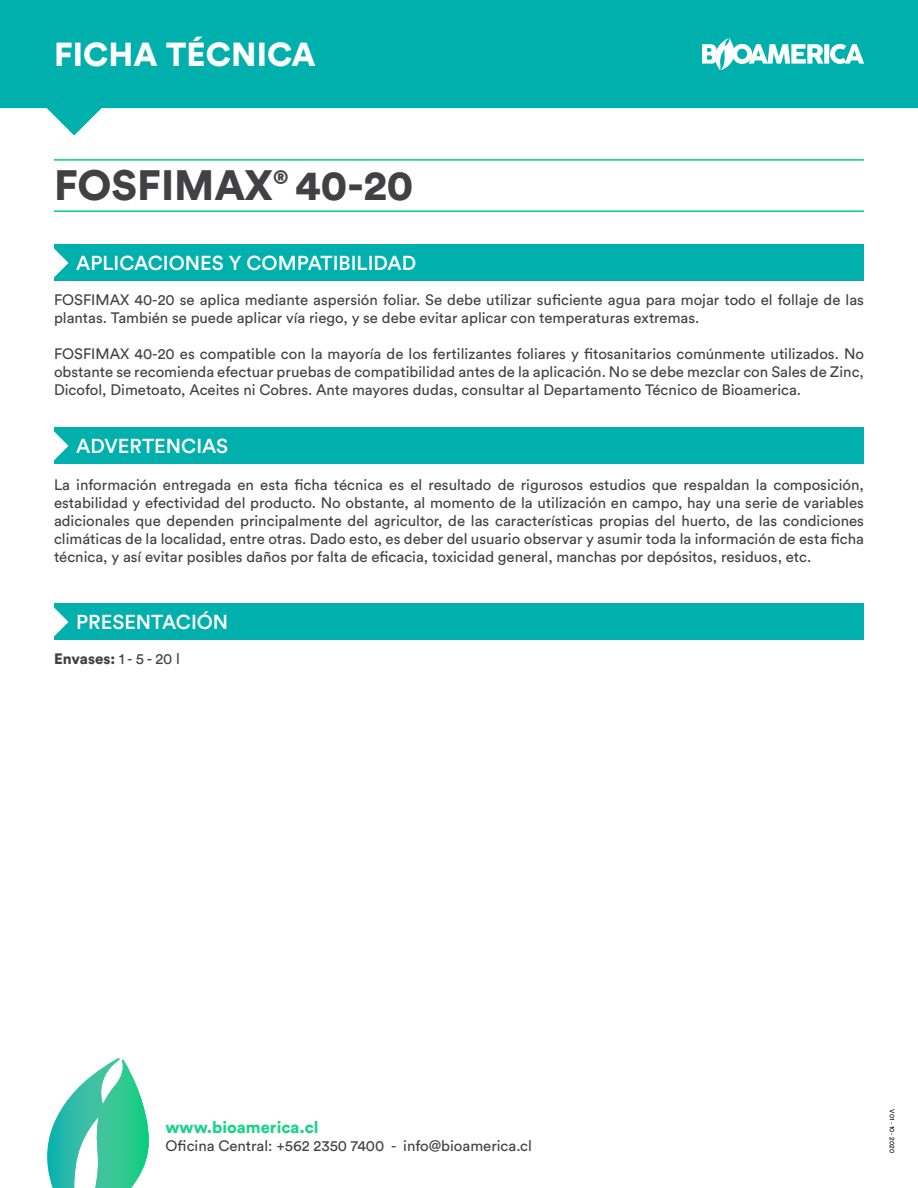
<style>
.page{position:relative;width:918px;height:1188px;background:#fff}
.page>*{position:absolute;margin:0;border:0;box-sizing:border-box;transform-origin:0 0}
.t1{font:900 42px "Circular Std";color:#414042}
.t2{font:900 33px "Circular Std";color:#fff}
.t3{font:500 20.1px "Circular Std";color:#fff}
.t4{font:900 16.5px "Circular Std";color:#1ad389}
.t5{font:15px/18px "Circular Std";color:#414042;text-align:justify}
.t6{font:900 15px "Circular Std";color:#414042}
.t7{font:6.75px "Circular Std";color:#000}
.s1{font-size:36px}
.s2{font-weight:400}
</style>
<div class="page">
<svg style="left:0;top:0;width:918px;height:136px;fill:#00b0ad"></svg>
<svg style="left:702px;top:38px;width:162px;height:32px"></svg>
<hr style="left:54px;top:210px;width:810px;height:2px;background:#00ce7c">
<hr style="left:54px;top:159px;width:810px;height:2px;background:#00ce7c">
<svg style="left:47px;top:1058px;width:102px;height:130px"></svg>
<div style="left:54px;top:428px;width:810px;height:36px;background:#00b0ad"></div>
<div style="left:54px;top:604px;width:810px;height:36px;background:#00b0ad"></div>
<svg style="left:54px;top:427px;width:15px;height:34px"></svg>
<svg style="left:54px;top:603px;width:15px;height:34px"></svg>
<div style="left:54px;top:245px;width:810px;height:36px;background:#00b0ad"></div>
<svg style="left:54px;top:244px;width:15px;height:34px"></svg>
<h2 class="t2" style="left:54px;top:32px;width:263px">FICHA TÉCNICA</h2>
<h1 class="t1" style="left:54px;top:157px;width:361px">FOSFIMAX<span class="s1">®</span> 40-20</h1>
<h3 class="t3" style="left:76px;top:251px;width:341px">APLICACIONES Y COMPATIBILIDAD</h3>
<p class="t5" style="left:54px;top:291px;width:812px">FOSFIMAX 40-20 se aplica mediante aspersión foliar. Se debe utilizar suficiente agua para mojar todo el follaje de las plantas. También se puede aplicar vía riego, y se debe evitar aplicar con temperaturas extremas.</p>
<p class="t5" style="left:54px;top:345px;width:812px">FOSFIMAX 40-20 es compatible con la mayoría de los fertilizantes foliares y fitosanitarios comúnmente utilizados. No obstante se recomienda efectuar pruebas de compatibilidad antes de la aplicación. No se debe mezclar con Sales de Zinc, Dicofol, Dimetoato, Aceites ni Cobres. Ante mayores dudas, consultar al Departamento Técnico de Bioamerica.</p>
<h3 class="t3" style="left:76px;top:434px;width:154px">ADVERTENCIAS</h3>
<p class="t5" style="left:54px;top:475px;width:812px">La información entregada en esta ficha técnica es el resultado de rigurosos estudios que respaldan la composición, estabilidad y efectividad del producto. No obstante, al momento de la utilización en campo, hay una serie de variables adicionales que dependen principalmente del agricultor, de las características propias del huerto, de las condiciones climáticas de la localidad, entre otras. Dado esto, es deber del usuario observar y asumir toda la información de esta ficha técnica, y así evitar posibles daños por falta de eficacia, toxicidad general, manchas por depósitos, residuos, etc.</p>
<h3 class="t3" style="left:76px;top:610px;width:154px">PRESENTACIÓN</h3>
<p class="t6" style="left:54px;top:649px;width:128px">Envases: <span class="s2">1 - 5 - 20 l</span></p>
<p class="t4" style="left:166px;top:1117px;width:155px">www.bioamerica.cl</p>
<p class="t5" style="left:166px;top:1137px;width:368px">Oficina Central: +562 2350 7400 - info@bioamerica.cl</p>
<p class="t7" style="left:896px;top:1109px;width:45px;rotate:90deg">V01 - 10 - 2020</p>
</div>
